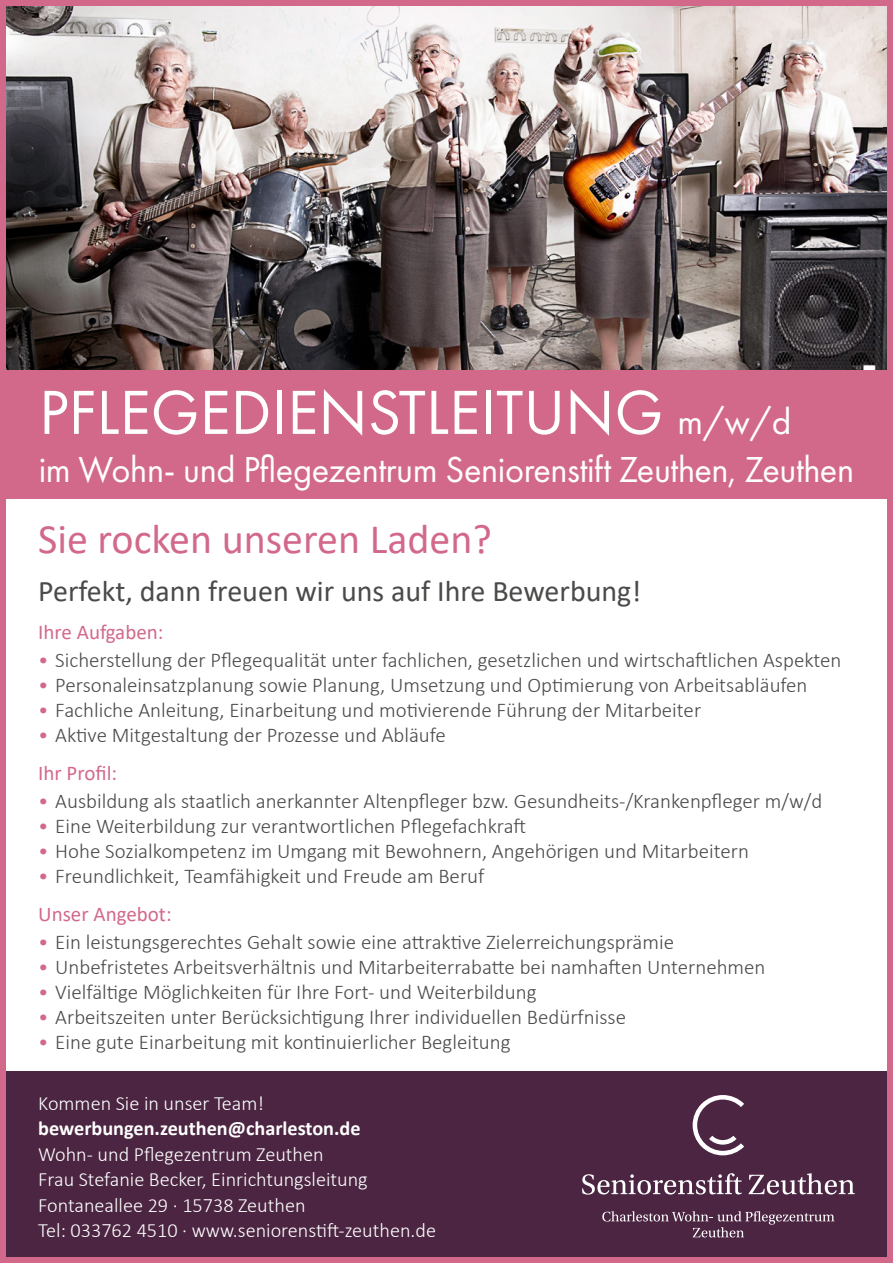
<style>
.page{position:relative;width:893px;height:1263px;background:#fff}
.page>*{position:absolute;margin:0;border:0;box-sizing:border-box;transform-origin:0 0}
.t1{font:64.5px "Futura PT";color:#fff}
.t2{font:42px "Calibri";color:#d2698a}
.t3{font:37.5px "Futura PT";letter-spacing:-.01em;color:#fff}
.t4{font:30px "Calibri";color:#4a4a49}
.t5{font:300 21px/38px "Calibri";color:#4a4a49}
.t6{font:21px "Calibri";color:#d2698a}
.t7{font:300 20.25px/25.5px "Calibri";color:#fff}
.t8{font:700 20.25px "Calibri";color:#fff}
.s1{font-size:37.5px}
.s2{color:#d2698a}
.s3{font-weight:400;color:#d2698a}
</style>
<div class="page">
<div style="left:0;top:369px;width:893px;height:130px;background:#d2698a"></div>
<img style="left:7px;top:7px;width:879px;height:363px">
<div style="left:0;top:1071px;width:893px;height:192px;background:#4b2541"></div>
<svg style="left:693px;top:1095px;width:51px;height:60px"></svg>
<svg style="left:582px;top:1173px;width:160px;height:21px"></svg>
<svg style="left:748px;top:1173px;width:107px;height:21px"></svg>
<svg style="left:602px;top:1211px;width:232px;height:26px"></svg>
<div style="left:0;top:0;width:893px;height:1263px;border:6px solid #d2698a"></div>
<h1 class="t1" style="left:39px;top:374px;width:754px">PFLEGEDIENSTLEITUNG <span class="s1">m/w/d</span></h1>
<h3 class="t3" style="left:39px;top:447px;width:817px">im Wohn- und Pflegezentrum Seniorenstift Zeuthen, Zeuthen</h3>
<h2 class="t2" style="left:38px;top:509px;width:455px">Sie rocken unseren Laden?</h2>
<h3 class="t4" style="left:38px;top:571px;width:604px">Perfekt, dann freuen wir uns auf Ihre Bewerbung!</h3>
<p class="t6" style="left:38px;top:618px;width:127px">Ihre Aufgaben:</p>
<p class="t5" style="left:38px;top:640px;width:805px"><span class="s2">•</span> Sicherstellung der Pflegequalität unter fachlichen, gesetzlichen und wirtschaftlichen Aspekten</p>
<p class="t5" style="left:38px;top:666px;width:771px"><span class="s2">•</span> Personaleinsatzplanung sowie Planung, Umsetzung und Optimierung von Arbeitsabläufen</p>
<p class="t5" style="left:38px;top:691px;width:664px"><span class="s2">•</span> Fachliche Anleitung, Einarbeitung und motivierende Führung der Mitarbeiter</p>
<p class="t5" style="left:38px;top:716px;width:409px"><span class="s2">•</span> Aktive Mitgestaltung der Prozesse und Abläufe<br><span class="s3">Ihr Profil:</span></p>
<p class="t5" style="left:38px;top:781px;width:785px"><span class="s2">•</span> Ausbildung als staatlich anerkannter Altenpfleger bzw. Gesundheits-/Krankenpfleger m/w/d</p>
<p class="t5" style="left:38px;top:807px;width:489px"><span class="s2">•</span> Eine Weiterbildung zur verantwortlichen Pflegefachkraft</p>
<p class="t5" style="left:38px;top:832px;width:712px"><span class="s2">•</span> Hohe Sozialkompetenz im Umgang mit Bewohnern, Angehörigen und Mitarbeitern</p>
<p class="t5" style="left:38px;top:857px;width:448px"><span class="s2">•</span> Freundlichkeit, Teamfähigkeit und Freude am Beruf<br><span class="s3">Unser Angebot:</span></p>
<p class="t5" style="left:38px;top:922px;width:637px"><span class="s2">•</span> Ein leistungsgerechtes Gehalt sowie eine attraktive Zielerreichungsprämie</p>
<p class="t5" style="left:38px;top:948px;width:729px"><span class="s2">•</span> Unbefristetes Arbeitsverhältnis und Mitarbeiterrabatte bei namhaften Unternehmen</p>
<p class="t5" style="left:38px;top:973px;width:500px"><span class="s2">•</span> Vielfältige Möglichkeiten für Ihre Fort- und Weiterbildung</p>
<p class="t5" style="left:38px;top:998px;width:589px"><span class="s2">•</span> Arbeitszeiten unter Berücksichtigung Ihrer individuellen Bedürfnisse</p>
<p class="t5" style="left:38px;top:1023px;width:474px"><span class="s2">•</span> Eine gute Einarbeitung mit kontinuierlicher Begleitung</p>
<p class="t7" style="left:38px;top:1090px;width:227px">Kommen Sie in unser Team!</p>
<p class="t8" style="left:38px;top:1114px;width:324px">bewerbungen.zeuthen@charleston.de</p>
<p class="t7" style="left:38px;top:1141px;width:399px">Wohn- und Pflegezentrum Zeuthen<br>Frau Stefanie Becker, Einrichtungsleitung Fontaneallee 29 · 15738 Zeuthen<br>Tel: 033762 4510 · www.seniorenstift-zeuthen.de</p>
</div>
